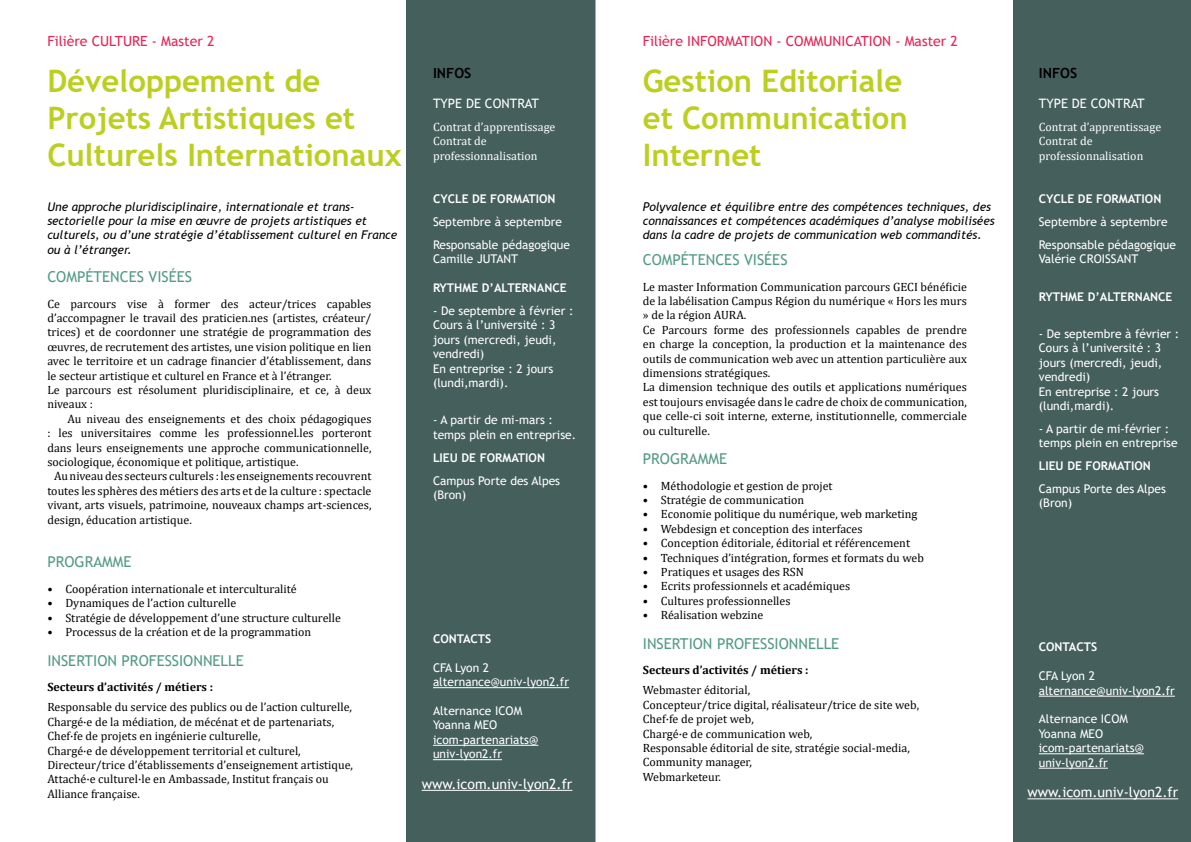
<style>
.page{position:relative;width:1191px;height:842px;background:#fff}
.page>*{position:absolute;margin:0;border:0;box-sizing:border-box;transform-origin:0 0}
.t1{font:700 31px/37.2px "Trebuchet MS";color:#bccf21}
.t2{font:15px "Trebuchet MS";color:#549b84}
.t3{font:14px "Trebuchet MS";color:#e62455}
.t4{font:14px "Trebuchet MS";color:#fff}
.t5{font:700 14px "Trebuchet MS";color:#000}
.t6{font:13px "Trebuchet MS";color:#fff}
.t7{font:12px/14.4px "Cambria";color:#000}
.t8{font:12px/14.4px "Trebuchet MS";color:#fff}
.t9{font:italic 12px/14.4px "Trebuchet MS";color:#000}
.t10{font:700 12px "Trebuchet MS";color:#fff}
.t11{font:12px/14.4px "Cambria";color:#fff}
.t12{font:700 12px "Cambria";color:#000}
</style>
<div class="page">
<div style="left:406px;top:0;width:189px;height:842px;background:#455f5d"></div>
<hr style="left:433px;top:687px;width:136px;height:1px;background:#fff">
<hr style="left:433px;top:745px;width:105px;height:1px;background:#fff">
<hr style="left:433px;top:759px;width:69px;height:1px;background:#fff">
<hr style="left:422px;top:790px;width:150px;height:1px;background:#fff">
<div style="left:1013px;top:0;width:178px;height:842px;background:#455f5d"></div>
<hr style="left:1038px;top:696px;width:136px;height:1px;background:#fff">
<hr style="left:1038px;top:753px;width:106px;height:1px;background:#fff">
<hr style="left:1038px;top:768px;width:69px;height:1px;background:#fff">
<hr style="left:1027px;top:798px;width:151px;height:1px;background:#fff">
<p class="t3" style="left:47px;top:33px;width:169px">Filière CULTURE - Master 2</p>
<h1 class="t1" style="left:47px;top:62px;width:356px">Développement de<br>Projets Artistiques et<br>Culturels Internationaux</h1>
<p class="t9" style="left:47px;top:199px;width:351px">Une approche pluridisciplinaire, internationale et trans&shy;sectorielle pour la mise en œuvre de projets artistiques et culturels, ou d’une stratégie d’établissement culturel en France ou à l’étranger.</p>
<p class="t2" style="left:47px;top:267px;width:146px">COMPÉTENCES VISÉES</p>
<p class="t7" style="left:47px;top:296px;width:326px">Ce parcours vise à former des acteur/trices capables d’accompagner le travail des praticien.nes (artistes, créateur/ trices) et de coordonner une stratégie de programmation des œuvres, de recrutement des artistes, une vision politique en lien avec le territoire et un cadrage financier d’établissement, dans le secteur artistique et culturel en France et à l’étranger.<br>Le parcours est résolument pluridisciplinaire, et ce, à deux niveaux :</p>
<p class="t7" style="left:68px;top:411px;width:305px">Au niveau des enseignements et des choix pédagogiques</p>
<p class="t7" style="left:47px;top:426px;width:326px">: les universitaires comme les professionnel.les porteront</p>
<p class="t7" style="left:47px;top:440px;width:325px">dans leurs enseignements une approche communicationnelle,</p>
<p class="t7" style="left:47px;top:455px;width:253px">sociologique, économique et politique, artistique.</p>
<p class="t7" style="left:54px;top:469px;width:319px">Au niveau des secteurs culturels : les enseignements recouvrent</p>
<p class="t7" style="left:47px;top:483px;width:325px">toutes les sphères des métiers des arts et de la culture : spectacle</p>
<p class="t7" style="left:47px;top:498px;width:325px">vivant, arts visuels, patrimoine, nouveaux champs art-sciences,</p>
<p class="t7" style="left:47px;top:512px;width:146px">design, éducation artistique.</p>
<p class="t2" style="left:47px;top:552px;width:86px">PROGRAMME</p>
<p class="t7" style="left:47px;top:582px;width:251px">• Coopération internationale et interculturalité</p>
<p class="t7" style="left:47px;top:596px;width:190px">• Dynamiques de l’action culturelle</p>
<p class="t7" style="left:47px;top:610px;width:295px">• Stratégie de développement d’une structure culturelle</p>
<p class="t7" style="left:47px;top:625px;width:265px">• Processus de la création et de la programmation</p>
<p class="t2" style="left:47px;top:651px;width:198px">INSERTION PROFESSIONNELLE</p>
<p class="t12" style="left:47px;top:679px;width:167px">Secteurs d’activités / métiers :</p>
<p class="t7" style="left:47px;top:700px;width:307px">Responsable du service des publics ou de l’action culturelle, Chargé·e de la médiation, de mécénat et de partenariats, Chef·fe de projets en ingénierie culturelle,<br>Chargé·e de développement territorial et culturel, Directeur/trice d’établissements d’enseignement artistique, Attaché·e culturel·le en Ambassade, Institut français ou Alliance française.</p>
<p class="t5" style="left:433px;top:64px;width:40px">INFOS</p>
<p class="t6" style="left:433px;top:95px;width:107px">TYPE DE CONTRAT</p>
<p class="t11" style="left:433px;top:120px;width:124px">Contrat d’apprentissage<br>Contrat de professionnalisation</p>
<p class="t10" style="left:433px;top:191px;width:124px">CYCLE DE FORMATION</p>
<p class="t8" style="left:433px;top:210px;width:139px;line-height:22.9px">Septembre à septembre<br>Responsable pédagogique</p>
<p class="t8" style="left:433px;top:252px;width:87px">Camille JUTANT</p>
<p class="t10" style="left:433px;top:280px;width:135px">RYTHME D’ALTERNANCE</p>
<p class="t8" style="left:433px;top:303px;width:142px">- De septembre à février :<br>Cours à l’université : 3 jours (mercredi, jeudi, vendredi)<br>En entreprise : 2 jours (lundi,mardi).</p>
<p class="t8" style="left:433px;top:413px;width:145px">- A partir de mi-mars : temps plein en entreprise.</p>
<p class="t10" style="left:433px;top:450px;width:113px">LIEU DE FORMATION</p>
<p class="t8" style="left:433px;top:473px;width:129px">Campus Porte des Alpes (Bron)</p>
<p class="t10" style="left:433px;top:631px;width:60px">CONTACTS</p>
<p class="t8" style="left:433px;top:660px;width:137px">CFA Lyon 2 alternance@univ-lyon2.fr</p>
<p class="t8" style="left:433px;top:703px;width:107px">Alternance ICOM<br>Yoanna MEO icom-partenariats@ univ-lyon2.fr</p>
<p class="t4" style="left:422px;top:775px;width:152px">www.icom.univ-lyon2.fr</p>
<p class="t3" style="left:643px;top:33px;width:316px">Filière INFORMATION - COMMUNICATION - Master 2</p>
<h1 class="t1" style="left:643px;top:62px;width:266px">Gestion Editoriale et Communication<br>Internet</h1>
<p class="t9" style="left:643px;top:199px;width:353px">Polyvalence et équilibre entre des compétences techniques, des connaissances et compétences académiques d’analyse mobilisées dans la cadre de projets de communication web commandités.</p>
<p class="t2" style="left:643px;top:250px;width:146px">COMPÉTENCES VISÉES</p>
<p class="t7" style="left:643px;top:279px;width:326px">Le master Information Communication parcours GECI bénéficie de la labélisation Campus Région du numérique « Hors les murs » de la région AURA.<br>Ce Parcours forme des professionnels capables de prendre en charge la conception, la production et la maintenance des outils de communication web avec un attention particulière aux dimensions stratégiques.<br>La dimension technique des outils et applications numériques est toujours envisagée dans le cadre de choix de communication, que celle-ci soit interne, externe, institutionnelle, commerciale ou culturelle.</p>
<p class="t2" style="left:643px;top:449px;width:86px">PROGRAMME</p>
<p class="t7" style="left:643px;top:478px;width:191px">• Méthodologie et gestion de projet</p>
<p class="t7" style="left:643px;top:493px;width:163px">• Stratégie de communication</p>
<p class="t7" style="left:643px;top:507px;width:276px">• Economie politique du numérique, web marketing</p>
<p class="t7" style="left:643px;top:521px;width:221px">• Webdesign et conception des interfaces</p>
<p class="t7" style="left:643px;top:536px;width:269px">• Conception éditoriale, éditorial et référencement</p>
<p class="t7" style="left:643px;top:550px;width:283px">• Techniques d’intégration, formes et formats du web</p>
<p class="t7" style="left:643px;top:565px;width:163px">• Pratiques et usages des RSN</p>
<p class="t7" style="left:643px;top:579px;width:209px">• Ecrits professionnels et académiques</p>
<p class="t7" style="left:643px;top:593px;width:149px">• Cultures professionnelles</p>
<p class="t7" style="left:643px;top:608px;width:122px">• Réalisation webzine</p>
<p class="t2" style="left:643px;top:634px;width:198px">INSERTION PROFESSIONNELLE</p>
<p class="t12" style="left:643px;top:662px;width:167px">Secteurs d’activités / métiers :</p>
<p class="t7" style="left:643px;top:683px;width:278px">Webmaster éditorial,<br>Concepteur/trice digital, réalisateur/trice de site web,<br>Chef·fe de projet web,<br>Chargé·e de communication web,<br>Responsable éditorial de site, stratégie social-media,<br>Community manager,<br>Webmarketeur.</p>
<p class="t5" style="left:1038px;top:64px;width:40px">INFOS</p>
<p class="t6" style="left:1038px;top:95px;width:107px">TYPE DE CONTRAT</p>
<p class="t11" style="left:1038px;top:120px;width:124px">Contrat d’apprentissage<br>Contrat de professionnalisation</p>
<p class="t10" style="left:1038px;top:191px;width:124px">CYCLE DE FORMATION</p>
<p class="t8" style="left:1038px;top:210px;width:139px;line-height:22.9px">Septembre à septembre<br>Responsable pédagogique</p>
<p class="t8" style="left:1038px;top:252px;width:101px">Valérie CROISSANT</p>
<p class="t10" style="left:1038px;top:289px;width:135px">RYTHME D’ALTERNANCE</p>
<p class="t8" style="left:1038px;top:326px;width:142px">- De septembre à février :<br>Cours à l’université : 3 jours (mercredi, jeudi, vendredi)<br>En entreprise : 2 jours (lundi,mardi).</p>
<p class="t8" style="left:1038px;top:421px;width:140px">- A partir de mi-février : temps plein en entreprise</p>
<p class="t10" style="left:1038px;top:458px;width:113px">LIEU DE FORMATION</p>
<p class="t8" style="left:1038px;top:481px;width:129px">Campus Porte des Alpes (Bron)</p>
<p class="t10" style="left:1038px;top:640px;width:60px">CONTACTS</p>
<p class="t8" style="left:1038px;top:669px;width:137px">CFA Lyon 2 alternance@univ-lyon2.fr</p>
<p class="t8" style="left:1038px;top:712px;width:107px">Alternance ICOM<br>Yoanna MEO icom-partenariats@ univ-lyon2.fr</p>
<p class="t4" style="left:1027px;top:783px;width:152px">www.icom.univ-lyon2.fr</p>
</div>
